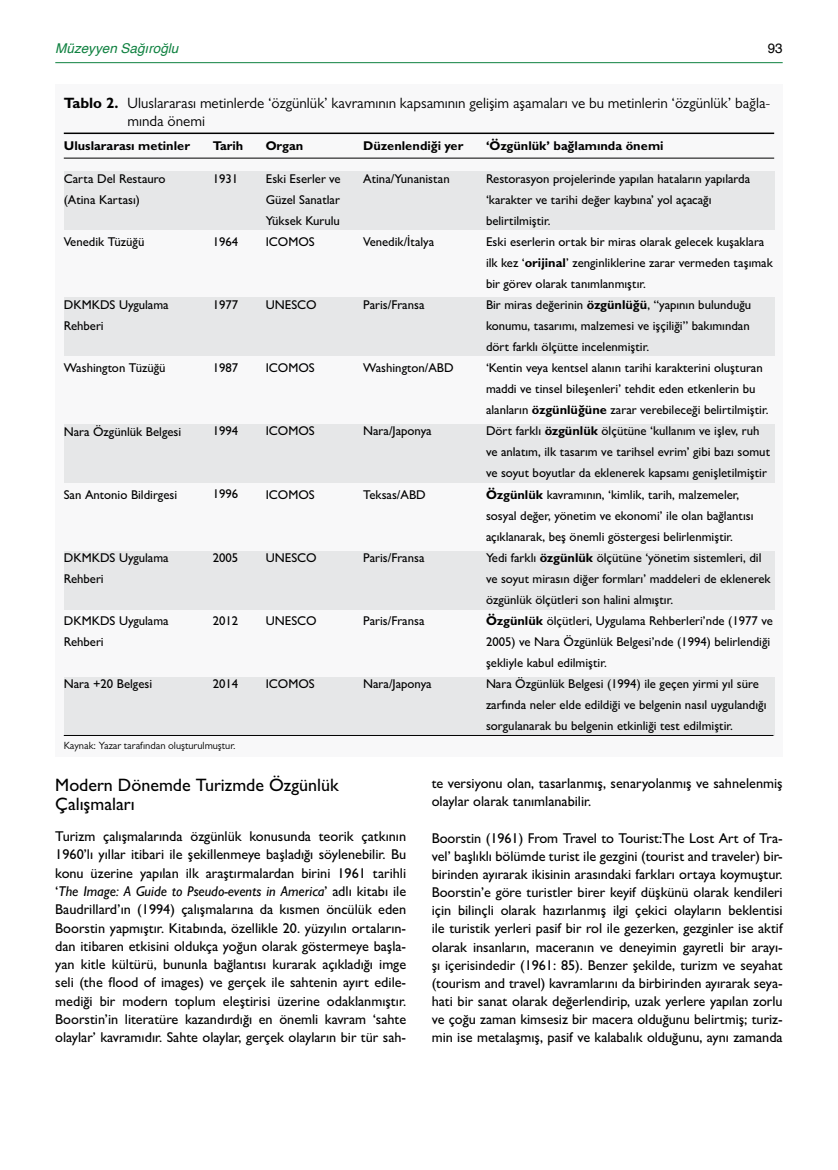
<style>
.page{position:relative;width:838px;height:1170px;background:#fff}
.page>*{position:absolute;margin:0;border:0;box-sizing:border-box;transform-origin:0 0}
.t1{font:500 18px/19.4px "Gill Sans MT Pro";color:#000}
.t2{font:15px/18px "Gill Sans MT Pro";color:#000}
.t3{font:500 14.25px/18.1px "Gill Sans MT Pro";color:#000;text-align:justify}
.t4{font:italic 13.5px "Helvetica";color:#0f8140}
.t5{font:13.5px "Helvetica";color:#000}
.t6{font:500 12.75px/21px "Gill Sans MT Pro";color:#000}
.t7{font:700 12.75px "Gill Sans MT Pro";color:#000}
.t8{font:10.5px "Gill Sans MT Pro";color:#000}
.s1{font-weight:700}
.s2{font-style:italic}
</style>
<div class="page">
<hr style="left:55px;top:62px;width:727px;height:1px;background:#0f8140">
<div style="left:55px;top:85px;width:727px;height:672px;background:#f8f8f9"></div>
<div style="left:64px;top:171px;width:710px;height:58px;background:#e6e7e8"></div>
<div style="left:64px;top:297px;width:710px;height:59px;background:#e6e7e8"></div>
<div style="left:64px;top:424px;width:710px;height:58px;background:#e6e7e8"></div>
<div style="left:64px;top:551px;width:710px;height:58px;background:#e6e7e8"></div>
<div style="left:64px;top:677px;width:710px;height:58px;background:#e6e7e8"></div>
<hr style="left:64px;top:132px;width:710px;height:2px;background:#000">
<hr style="left:64px;top:158px;width:710px;height:1px;background:#000">
<hr style="left:64px;top:735px;width:709px;height:1px;background:#000">
<p class="t4" style="left:55px;top:37px;width:125px">Müzeyyen Sağıroğlu</p>
<p class="t5" style="left:767px;top:38px;width:17px">93</p>
<p class="t2" style="left:128px;top:93px;width:644px;text-indent:-64px"><span class="s1">Tablo 2.</span> Uluslararası metinlerde ‘özgünlük’ kavramının kapsamının gelişim aşamaları ve bu metinlerin ‘özgünlük’ bağla&shy;mında önemi</p>
<p class="t7" style="left:64px;top:137px;width:128px">Uluslararası metinler</p>
<p class="t6" style="left:64px;top:168px;width:103px">Carta Del Restauro (Atina Kartası)</p>
<p class="t6" style="left:64px;top:231px;width:82px">Venedik Tüzüğü</p>
<p class="t7" style="left:486px;top:137px;width:179px">‘Özgünlük’ bağlamında önemi</p>
<p class="t6" style="left:486px;top:168px;width:288px">Restorasyon projelerinde yapılan hataların yapılarda ‘karakter ve tarihi değer kaybına’ yol açacağı belirtilmiştir.<br>Eski eserlerin ortak bir miras olarak gelecek kuşaklara ilk kez ‘<span class="s1">orijinal</span>’ zenginliklerine zarar vermeden taşımak bir görev olarak tanımlanmıştır.<br>Bir miras değerinin <span class="s1">özgünlüğü</span>, “yapının bulunduğu konumu, tasarımı, malzemesi ve işçiliği” bakımından dört farklı ölçütte incelenmiştir.<br>‘Kentin veya kentsel alanın tarihi karakterini oluşturan maddi ve tinsel bileşenleri’ tehdit eden etkenlerin bu alanların <span class="s1">özgünlüğüne</span> zarar verebileceği belirtilmiştir.<br>Dört farklı <span class="s1">özgünlük</span> ölçütüne ‘kullanım ve işlev, ruh ve anlatım, ilk tasarım ve tarihsel evrim’ gibi bazı somut ve soyut boyutlar da eklenerek kapsamı genişletilmiştir <span class="s1">Özgünlük</span> kavramının, ‘kimlik, tarih, malzemeler, sosyal değer, yönetim ve ekonomi’ ile olan bağlantısı açıklanarak, beş önemli göstergesi belirlenmiştir.<br>Yedi farklı <span class="s1">özgünlük</span> ölçütüne ‘yönetim sistemleri, dil ve soyut mirasın diğer formları’ maddeleri de eklenerek özgünlük ölçütleri son halini almıştır.<br><span class="s1">Özgünlük</span> ölçütleri, Uygulama Rehberleri’nde (1977 ve 2005) ve Nara Özgünlük Belgesi’nde (1994) belirlendiği şekliyle kabul edilmiştir.<br>Nara Özgünlük Belgesi (1994) ile geçen yirmi yıl süre zarfında neler elde edildiği ve belgenin nasıl uygulandığı sorgulanarak bu belgenin etkinliği test edilmiştir.</p>
<p class="t7" style="left:213px;top:137px;width:32px">Tarih</p>
<p class="t6" style="left:213px;top:168px;width:27px">1931</p>
<p class="t7" style="left:363px;top:137px;width:102px">Düzenlendiği yer</p>
<p class="t6" style="left:363px;top:168px;width:88px">Atina/Yunanistan</p>
<p class="t7" style="left:266px;top:137px;width:39px">Organ</p>
<p class="t6" style="left:266px;top:168px;width:77px;text-align:justify">Eski Eserler ve Güzel Sanatlar Yüksek Kurulu ICOMOS</p>
<p class="t6" style="left:363px;top:231px;width:72px">Venedik/İtalya</p>
<p class="t6" style="left:213px;top:231px;width:27px">1964</p>
<p class="t6" style="left:213px;top:294px;width:27px">1977</p>
<p class="t6" style="left:363px;top:294px;width:63px">Paris/Fransa</p>
<p class="t6" style="left:266px;top:294px;width:52px">UNESCO</p>
<p class="t6" style="left:64px;top:294px;width:106px">DKMKDS Uygulama<br>Rehberi</p>
<p class="t6" style="left:64px;top:357px;width:103px">Washington Tüzüğü</p>
<p class="t6" style="left:213px;top:357px;width:27px">1987</p>
<p class="t6" style="left:363px;top:357px;width:92px">Washington/ABD</p>
<p class="t6" style="left:266px;top:357px;width:50px">ICOMOS</p>
<p class="t6" style="left:64px;top:420px;width:119px">Nara Özgünlük Belgesi</p>
<p class="t6" style="left:213px;top:420px;width:27px">1994</p>
<p class="t6" style="left:363px;top:420px;width:70px">Nara/Japonya</p>
<p class="t6" style="left:266px;top:420px;width:50px">ICOMOS</p>
<p class="t6" style="left:213px;top:483px;width:27px">1996</p>
<p class="t6" style="left:363px;top:483px;width:64px">Teksas/ABD</p>
<p class="t6" style="left:266px;top:483px;width:50px">ICOMOS</p>
<p class="t6" style="left:64px;top:483px;width:115px">San Antonio Bildirgesi</p>
<p class="t6" style="left:213px;top:546px;width:27px">2005</p>
<p class="t6" style="left:363px;top:546px;width:63px">Paris/Fransa</p>
<p class="t6" style="left:266px;top:546px;width:52px">UNESCO</p>
<p class="t6" style="left:64px;top:546px;width:106px">DKMKDS Uygulama<br>Rehberi</p>
<p class="t6" style="left:64px;top:609px;width:106px">DKMKDS Uygulama<br>Rehberi</p>
<p class="t6" style="left:64px;top:672px;width:90px">Nara +20 Belgesi</p>
<p class="t6" style="left:213px;top:609px;width:27px">2012</p>
<p class="t6" style="left:363px;top:609px;width:63px">Paris/Fransa</p>
<p class="t6" style="left:266px;top:609px;width:52px">UNESCO</p>
<p class="t6" style="left:213px;top:672px;width:27px">2014</p>
<p class="t6" style="left:363px;top:672px;width:70px">Nara/Japonya</p>
<p class="t6" style="left:266px;top:672px;width:50px">ICOMOS</p>
<p class="t8" style="left:64px;top:738px;width:173px">Kaynak: Yazar tarafından oluşturulmuştur.</p>
<h1 class="t1" style="left:55px;top:774px;width:285px">Modern Dönemde Turizmde Özgünlük<br>Çalışmaları</h1>
<p class="t3" style="left:55px;top:827px;width:352px">Turizm çalışmalarında özgünlük konusunda teorik çatkının 1960’lı yıllar itibari ile şekillenmeye başladığı söylenebilir. Bu konu üzerine yapılan ilk araştırmalardan birini 1961 tarihli ‘<span class="s2">The Image: A Guide to Pseudo-events in America</span>’ adlı kitabı ile Baudrillard’ın (1994) çalışmalarına da kısmen öncülük eden Boorstin yapmıştır. Kitabında, özellikle 20. yüzyılın ortaların&shy;dan itibaren etkisini oldukça yoğun olarak göstermeye başla&shy;yan kitle kültürü, bununla bağlantısı kurarak açıkladığı imge seli (the flood of images) ve gerçek ile sahtenin ayırt edile&shy;mediği bir modern toplum eleştirisi üzerine odaklanmıştır.<br>Boorstin’in literatüre kazandırdığı en önemli kavram ‘sahte olaylar’ kavramıdır. Sahte olaylar, gerçek olayların bir tür sah-</p>
<p class="t3" style="left:432px;top:774px;width:352px">te versiyonu olan, tasarlanmış, senaryolanmış ve sahnelenmiş olaylar olarak tanımlanabilir.</p>
<p class="t3" style="left:432px;top:828px;width:352px">Boorstin (1961) From Travel to Tourist:The Lost Art of Tra&shy;vel’ başlıklı bölümde turist ile gezgini (tourist and traveler) bir&shy;birinden ayırarak ikisinin arasındaki farkları ortaya koymuştur.<br>Boorstin’e göre turistler birer keyif düşkünü olarak kendileri için bilinçli olarak hazırlanmış ilgi çekici olayların beklentisi ile turistik yerleri pasif bir rol ile gezerken, gezginler ise aktif olarak insanların, maceranın ve deneyimin gayretli bir arayı&shy;şı içerisindedir (1961: 85). Benzer şekilde, turizm ve seyahat (tourism and travel) kavramlarını da birbirinden ayırarak seya&shy;hati bir sanat olarak değerlendirip, uzak yerlere yapılan zorlu ve çoğu zaman kimsesiz bir macera olduğunu belirtmiş; turiz&shy;min ise metalaşmış, pasif ve kalabalık olduğunu, aynı zamanda</p>
</div>
